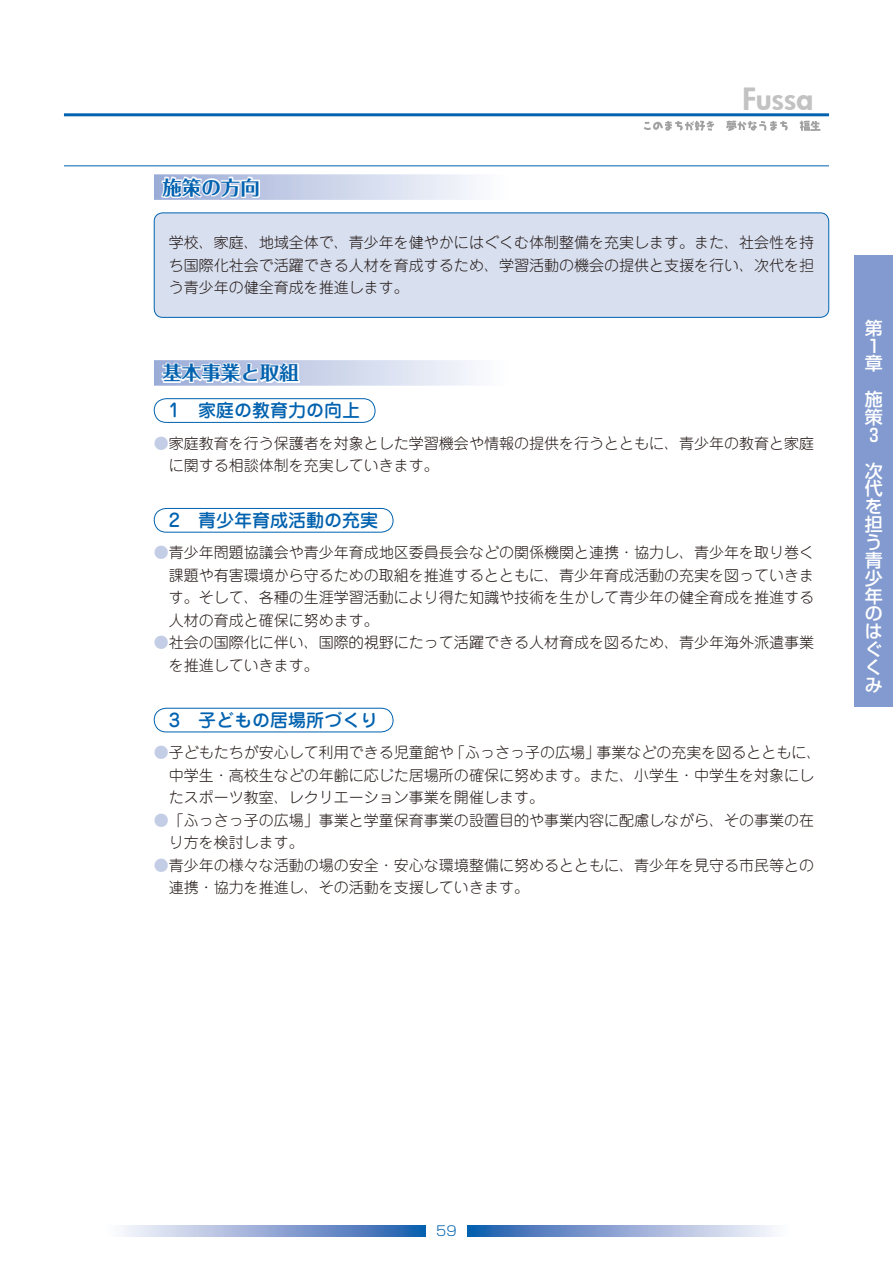
<style>
.page{position:relative;width:893px;height:1263px;background:#fff}
.page>*{position:absolute;margin:0;border:0;box-sizing:border-box;transform-origin:0 0}
.t1{font:800 30px "Futura";color:#c3c2c2}
.t2{font:19.5px "Folk Pro Bold 90 msp RKSJ H";color:#0262af}
.t3{font:18px "Jun 34 Pro Medium 90 msp RKSJ H";color:#0262af}
.t4{font:18px/17.9px "Shin Go Pr 5 Medium 90 msp RKSJ V";color:#fff}
.t5{font:15px/22.5px "Jun 101 Pro Light 90 msp RKSJ H";color:#231916}
.t6{font:13.5px "Shin Go Pr 5 Light 90 msp RKSJ H";color:#0262af}
.s1{color:#c4cde6}
</style>
<div class="page">
<hr style="left:64px;top:113px;width:765px;height:3px;background:#0262af">
<hr style="left:64px;top:166px;width:765px;height:1px;background:#0262af">
<svg style="left:154px;top:360px;width:321px;height:26px;background:#d5dcee"></svg>
<img style="left:162px;top:362px;width:137px;height:21px">
<div style="left:154px;top:398px;width:221px;height:25px;border:1px solid #0262af;border-radius:12px"></div>
<div style="left:154px;top:508px;width:239px;height:24px;border:1px solid #0262af;border-radius:12px"></div>
<div style="left:154px;top:708px;width:239px;height:24px;border:1px solid #0262af;border-radius:12px"></div>
<svg style="left:154px;top:174px;width:321px;height:26px;background:#d3daed"></svg>
<img style="left:162px;top:176px;width:97px;height:21px">
<div style="left:154px;top:213px;width:675px;height:104px;background:#d8dfef;border-radius:9px"></div>
<div style="left:154px;top:213px;width:675px;height:105px;border:1px solid #0262af;border-radius:9px"></div>
<svg style="left:644px;top:121px;width:70px;height:10px"></svg>
<svg style="left:726px;top:121px;width:62px;height:10px"></svg>
<svg style="left:800px;top:121px;width:20px;height:10px"></svg>
<svg style="left:468px;top:1226px;width:306px;height:10px;background:#8ca7d3"></svg>
<svg style="left:123px;top:1226px;width:302px;height:10px;background:#8da7d4"></svg>
<div style="left:855px;top:255px;width:38px;height:452px;background:#829acf"></div>
<p class="t1" style="left:742px;top:78px;width:73px">Fussa</p>
<p class="t2" style="left:162px;top:180px;width:99px">施策の方向</p>
<p class="t5" style="left:169px;top:233px;width:647px;text-align:justify">学校、家庭、地域全体で、青少年を健やかにはぐくむ体制整備を充実します。また、社会性を持ち国際化社会で活躍できる人材を育成するため、学習活動の機会の提供と支援を行い、次代を担う青少年の健全育成を推進します。</p>
<p class="t2" style="left:162px;top:366px;width:138px">基本事業と取組</p>
<p class="t3" style="left:169px;top:404px;width:193px">1　家庭の教育力の向上</p>
<p class="t5" style="left:169px;top:434px;width:647px;text-indent:-15px"><span class="s1">●</span> 家庭教育を行う保護者を対象とした学習機会や情報の提供を行うとともに、青少年の教育と家庭に関する相談体制を充実していきます。</p>
<p class="t3" style="left:169px;top:514px;width:211px">2　青少年育成活動の充実</p>
<p class="t5" style="left:169px;top:543px;width:647px;text-align:justify;text-indent:-15px"><span class="s1">●</span> 青少年問題協議会や青少年育成地区委員長会などの関係機関と連携・協力し、青少年を取り巻く課題や有害環境から守るための取組を推進するとともに、青少年育成活動の充実を図っていきます。そして、各種の生涯学習活動により得た知識や技術を生かして青少年の健全育成を推進する人材の育成と確保に努めます。</p>
<p class="t5" style="left:169px;top:633px;width:647px;text-indent:-15px"><span class="s1">●</span> 社会の国際化に伴い、国際的視野にたって活躍できる人材育成を図るため、青少年海外派遣事業を推進していきます。</p>
<p class="t3" style="left:169px;top:713px;width:211px">3　子どもの居場所づくり</p>
<p class="t5" style="left:169px;top:743px;width:654px;text-indent:-15px"><span class="s1">●</span> 子どもたちが安心して利用できる児童館や「ふっさっ子の広場」事業などの充実を図るとともに、中学生・高校生などの年齢に応じた居場所の確保に努めます。また、小学生・中学生を対象にしたスポーツ教室、レクリエーション事業を開催します。</p>
<p class="t5" style="left:169px;top:811px;width:647px;text-indent:-15px"><span class="s1">●</span> 「ふっさっ子の広場」事業と学童保育事業の設置目的や事業内容に配慮しながら、その事業の在り方を検討します。</p>
<p class="t5" style="left:169px;top:856px;width:647px;text-indent:-15px"><span class="s1">●</span> 青少年の様々な活動の場の安全・安心な環境整備に努めるとともに、青少年を見守る市民等との連携・協力を推進し、その活動を支援していきます。</p>
<p class="t4" style="left:865px;top:321px;width:19px">第<br>１章</p>
<p class="t4" style="left:865px;top:393px;width:19px;text-align:justify">施策3</p>
<p class="t4" style="left:865px;top:464px;width:19px">次代を担う青少年のはぐくみ</p>
<p class="t6" style="left:436px;top:1226px;width:22px">59</p>
</div>
